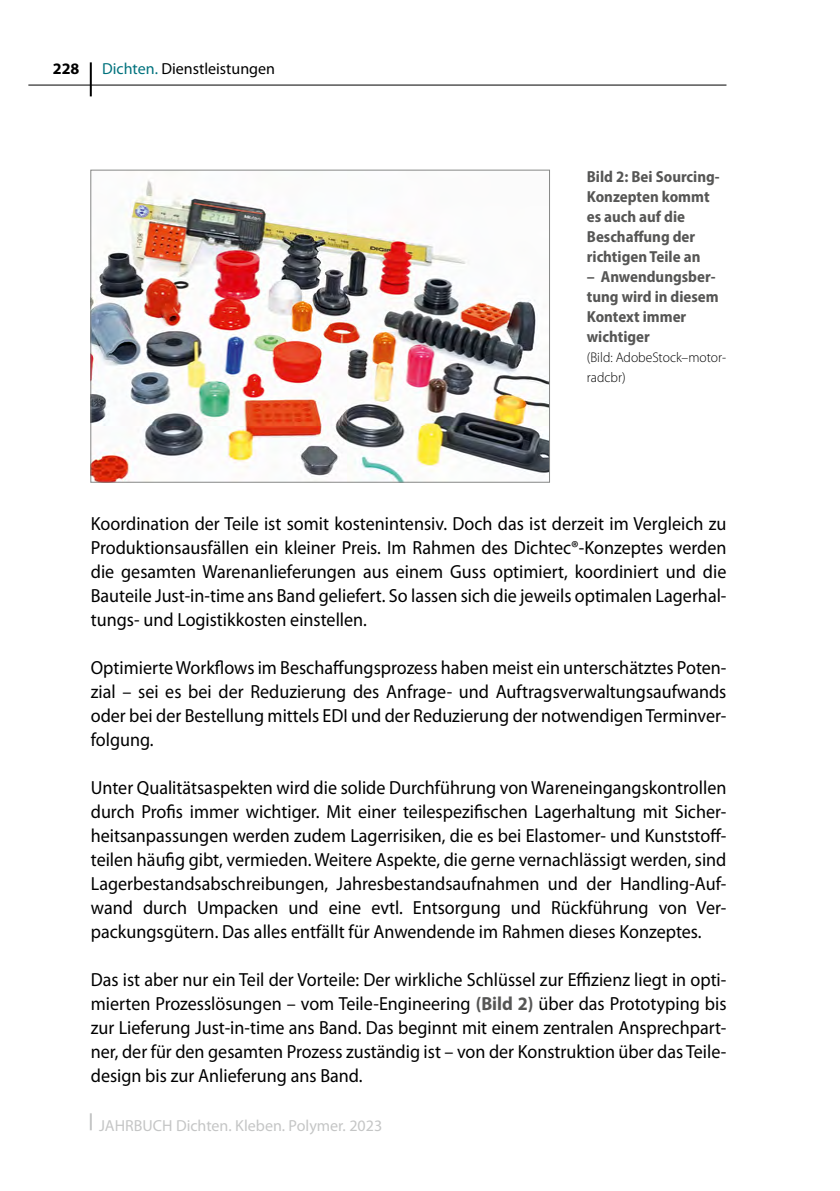
<style>
.page{position:relative;width:840px;height:1191px;background:#fff}
.page>*{position:absolute;margin:0;border:0;box-sizing:border-box;transform-origin:0 0}
.t1{font:19px/24px "Myriad Pro";color:#000;text-align:justify;scale:.95 1}
.t2{font:700 semi-condensed 16px/20px "Myriad Pro";color:#565655}
.t3{font:16px "Myriad Pro";color:#c5c6c6}
.t4{font:16px "Myriad Pro";color:#000}
.t5{font:700 16px "Myriad Pro";color:#000}
.t6{font:300 14px/20px "Myriad Pro";color:#000}
.s1{color:#00727d}
.s2{font-weight:700;color:#565655}
</style>
<div class="page">
<hr style="left:28px;top:85px;width:698px;height:1px;background:#000">
<hr style="left:90px;top:62px;width:2px;height:34px;background:#000">
<svg style="left:90px;top:1113px;width:2px;height:17px"></svg>
<img style="left:92px;top:180px;width:455px;height:301px">
<div style="left:90px;top:170px;width:459px;height:313px;border:1px solid #868786"></div>
<p class="t5" style="left:53px;top:59px;width:28px">228</p>
<p class="t4" style="left:102px;top:59px;width:174px"><span class="s1">Dichten.</span> Dienstleistungen</p>
<p class="t2" style="left:586px;top:166px;width:134px">Bild 2: Bei Sourcing-<br>Konzepten kommt es auch auf die<br>Beschaffung der richtigen Teile an</p>
<p class="t2" style="left:586px;top:266px;width:133px">– Anwendungsber&shy;tung wird in diesem<br>Kontext immer wichtiger</p>
<p class="t6" style="left:586px;top:347px;width:141px">(Bild: AdobeStock–motor&shy;radcbr)</p>
<p class="t1" style="left:91px;top:511px;width:670px">Koordination der Teile ist somit kostenintensiv. Doch das ist derzeit im Vergleich zu Produktionsausfällen ein kleiner Preis. Im Rahmen des Dichtec®-Konzeptes werden die gesamten Warenanlieferungen aus einem Guss optimiert, koordiniert und die Bauteile Just-in-time ans Band geliefert. So lassen sich die jeweils optimalen Lagerhal&shy;tungs- und Logistikkosten einstellen.</p>
<p class="t1" style="left:91px;top:655px;width:670px">Optimierte Workflows im Beschaffungsprozess haben meist ein unterschätztes Poten&shy;zial – sei es bei der Reduzierung des Anfrage- und Auftragsverwaltungsaufwands oder bei der Bestellung mittels EDI und der Reduzierung der notwendigen Terminver&shy;folgung.</p>
<p class="t1" style="left:91px;top:775px;width:670px">Unter Qualitätsaspekten wird die solide Durchführung von Wareneingangskontrollen durch Profis immer wichtiger. Mit einer teilespezifischen Lagerhaltung mit Sicher&shy;heitsanpassungen werden zudem Lagerrisiken, die es bei Elastomer- und Kunststoff&shy;teilen häufig gibt, vermieden. Weitere Aspekte, die gerne vernachlässigt werden, sind Lagerbestandsabschreibungen, Jahresbestandsaufnahmen und der Handling-Auf&shy;wand durch Umpacken und eine evtl. Entsorgung und Rückführung von Ver&shy;packungsgütern. Das alles entfällt für Anwendende im Rahmen dieses Konzeptes.</p>
<p class="t1" style="left:91px;top:967px;width:670px">Das ist aber nur ein Teil der Vorteile: Der wirkliche Schlüssel zur Effizienz liegt in opti&shy;mierten Prozesslösungen – vom Teile-Engineering <span class="s2">(Bild 2)</span> über das Prototyping bis zur Lieferung Just-in-time ans Band. Das beginnt mit einem zentralen Ansprechpart&shy;ner, der für den gesamten Prozess zuständig ist – von der Konstruktion über das Teile&shy;design bis zur Anlieferung ans Band.</p>
<p class="t3" style="left:99px;top:1115px;width:284px">JAHRBUCH Dichten. Kleben. Polymer. 2023</p>
</div>
